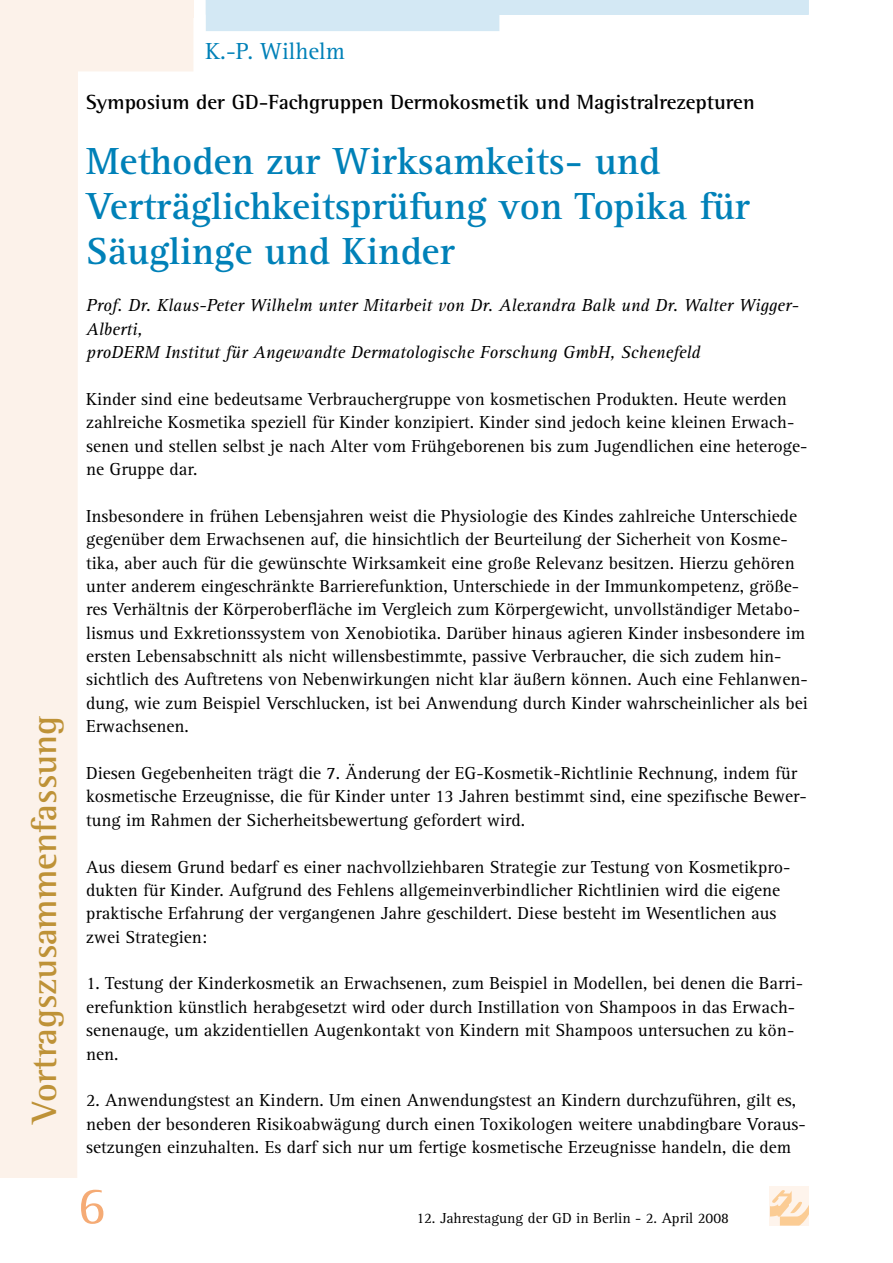
<style>
.page{position:relative;width:893px;height:1263px;background:#fff}
.page>*{position:absolute;margin:0;border:0;box-sizing:border-box;transform-origin:0 0}
.t1{font:54px "Agfa Rotis Serif";color:#f5ab75}
.t2{font:700 39px/45px "Agfa Rotis Serif";color:#0081b8}
.t3{font:700 36px "Agfa Rotis Semi Serif";color:#be9237}
.t4{font:24px "Agfa Rotis Serif";color:#0081b8}
.t5{font:700 21px "Agfa Rotis Semi Serif";color:#000}
.t6{font:18px/23.4px "Agfa Rotis Serif";color:#000}
.t7{font:italic 18px/23.4px "Agfa Rotis Serif";color:#000}
.t8{font:15px "Agfa Rotis Serif";color:#000}
</style>
<div class="page">
<div style="left:770px;top:1186px;width:39px;height:39px;background:#fef4ec"></div>
<svg style="left:770px;top:1190px;width:39px;height:35px"></svg>
<svg style="left:0;top:0;width:194px;height:1178px"></svg>
<div style="left:0;top:0;width:193px;height:17px;background:#fcf2ea"></div>
<svg style="left:206px;top:0;width:603px;height:31px"></svg>
<h3 class="t3" style="left:23px;top:1123px;width:409px;rotate:-90deg">Vortragszusammenfassung</h3>
<h3 class="t4" style="left:206px;top:37px;width:141px">K.-P. Wilhelm</h3>
<p class="t5" style="left:86px;top:90px;width:670px">Symposium der GD-Fachgruppen Dermokosmetik und Magistralrezepturen</p>
<h2 class="t2" style="left:86px;top:140px;width:665px">Methoden zur Wirksamkeits- und<br>Verträglichkeitsprüfung von Topika für<br>Säuglinge und Kinder</h2>
<p class="t7" style="left:86px;top:294px;width:714px">Prof. Dr. Klaus-Peter Wilhelm unter Mitarbeit von Dr. Alexandra Balk und Dr. Walter Wigger-<br>Alberti,<br>proDERM Institut für Angewandte Dermatologische Forschung GmbH, Schenefeld</p>
<p class="t6" style="left:86px;top:388px;width:723px">Kinder sind eine bedeutsame Verbrauchergruppe von kosmetischen Produkten. Heute werden zahlreiche Kosmetika speziell für Kinder konzipiert. Kinder sind jedoch keine kleinen Erwach&shy;senen und stellen selbst je nach Alter vom Frühgeborenen bis zum Jugendlichen eine heteroge&shy;ne Gruppe dar.</p>
<p class="t6" style="left:86px;top:505px;width:723px">Insbesondere in frühen Lebensjahren weist die Physiologie des Kindes zahlreiche Unterschiede gegenüber dem Erwachsenen auf, die hinsichtlich der Beurteilung der Sicherheit von Kosme&shy;tika, aber auch für die gewünschte Wirksamkeit eine große Relevanz besitzen. Hierzu gehören unter anderem eingeschränkte Barrierefunktion, Unterschiede in der Immunkompetenz, größe&shy;res Verhältnis der Körperoberfläche im Vergleich zum Körpergewicht, unvollständiger Metabo&shy;lismus und Exkretionssystem von Xenobiotika. Darüber hinaus agieren Kinder insbesondere im ersten Lebensabschnitt als nicht willensbestimmte, passive Verbraucher, die sich zudem hin&shy;sichtlich des Auftretens von Nebenwirkungen nicht klar äußern können. Auch eine Fehlanwen&shy;dung, wie zum Beispiel Verschlucken, ist bei Anwendung durch Kinder wahrscheinlicher als bei Erwachsenen.</p>
<p class="t6" style="left:86px;top:762px;width:722px">Diesen Gegebenheiten trägt die 7. Änderung der EG-Kosmetik-Richtlinie Rechnung, indem für kosmetische Erzeugnisse, die für Kinder unter 13 Jahren bestimmt sind, eine spezifische Bewer&shy;tung im Rahmen der Sicherheitsbewertung gefordert wird.</p>
<p class="t6" style="left:86px;top:855px;width:706px">Aus diesem Grund bedarf es einer nachvollziehbaren Strategie zur Testung von Kosmetikpro&shy;dukten für Kinder. Aufgrund des Fehlens allgemeinverbindlicher Richtlinien wird die eigene praktische Erfahrung der vergangenen Jahre geschildert. Diese besteht im Wesentlichen aus zwei Strategien:</p>
<p class="t6" style="left:86px;top:972px;width:719px">1. Testung der Kinderkosmetik an Erwachsenen, zum Beispiel in Modellen, bei denen die Barri&shy;erefunktion künstlich herabgesetzt wird oder durch Instillation von Shampoos in das Erwach&shy;senenauge, um akzidentiellen Augenkontakt von Kindern mit Shampoos untersuchen zu kön&shy;nen.</p>
<p class="t6" style="left:86px;top:1089px;width:721px">2. Anwendungstest an Kindern. Um einen Anwendungstest an Kindern durchzuführen, gilt es, neben der besonderen Risikoabwägung durch einen Toxikologen weitere unabdingbare Voraus&shy;setzungen einzuhalten. Es darf sich nur um fertige kosmetische Erzeugnisse handeln, die dem</p>
<h1 class="t1" style="left:78px;top:1175px;width:30px">6</h1>
<p class="t8" style="left:416px;top:1209px;width:314px">12. Jahrestagung der GD in Berlin - 2. April 2008</p>
</div>
